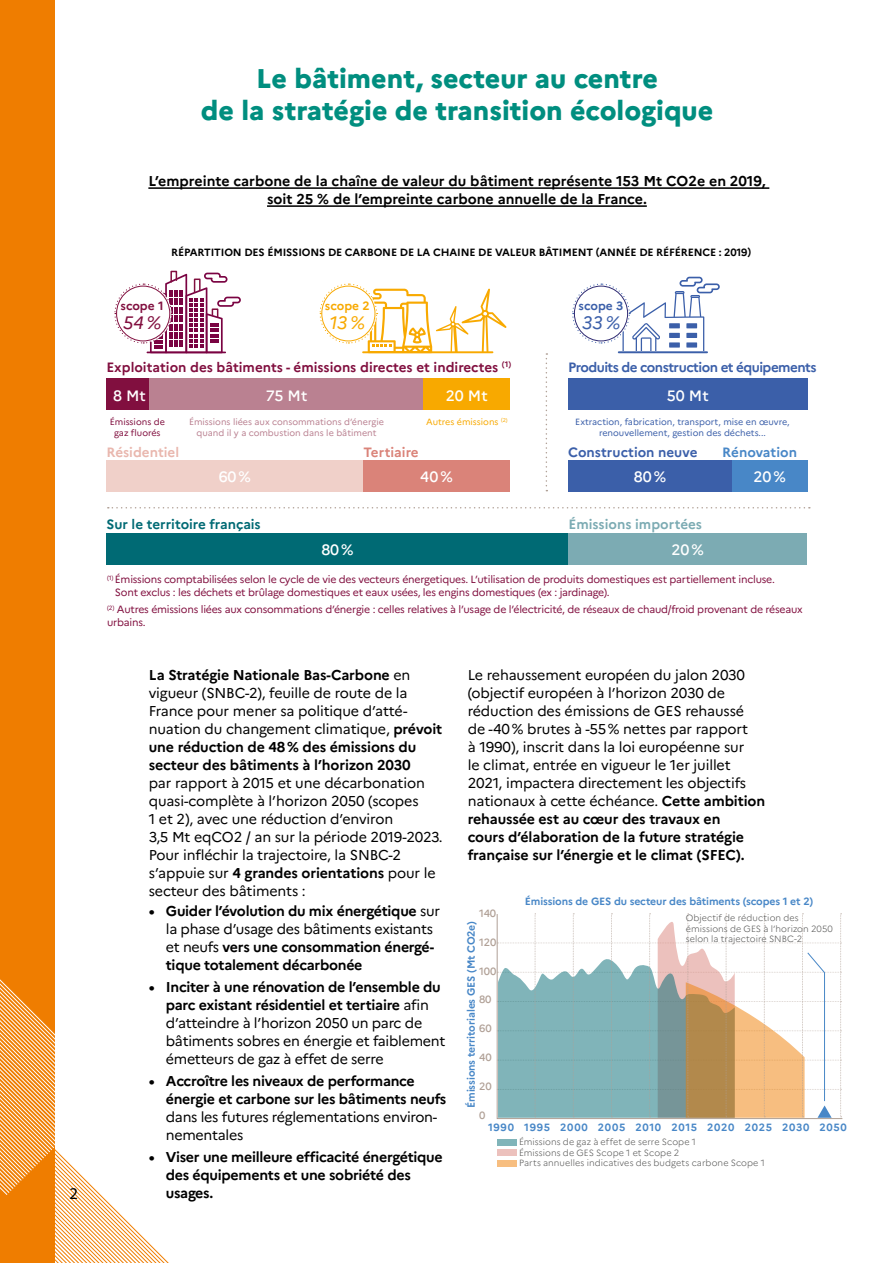
<style>
.page{position:relative;width:893px;height:1263px;background:#fff}
.page>*{position:absolute;margin:0;border:0;box-sizing:border-box;transform-origin:0 0}
.t1{font:800 27px/31.5px "Marianne";color:#008e7f;text-align:center}
.t2{font:italic 18px "Marianne";color:#810f3f}
.t3{font:italic 18px "Marianne";color:#3b5fa9}
.t4{font:italic 18px "Marianne";color:#f8a900}
.t5{font:16.5px "Myriad Pro";color:#000}
.t6{font:500 15px "Marianne";color:#fff}
.t7{font:14.25px/18px "Marianne";letter-spacing:-.01em;color:#000}
.t8{font:700 14.25px/18px "Marianne";letter-spacing:-.02em;color:#000}
.t9{font:700 14.25px/18px "Marianne";color:#000;text-align:center}
.t10{font:700 13.5px "Marianne";color:#810f3f}
.t11{font:700 13.5px "Marianne";letter-spacing:-.04em;color:#3b5fa9}
.t12{font:700 13.5px "Marianne";color:#006a74}
.t13{font:700 13.5px "Marianne";color:#7cabb3}
.t14{font:700 13.5px "Marianne";color:#3b5fa9}
.t15{font:700 13.5px "Marianne";color:#e9b7ae}
.t16{font:700 13.5px "Marianne";color:#4887c7}
.t17{font:700 13.5px "Marianne";color:#da8379}
.t18{font:700 12px "Marianne";color:#810f3f}
.t19{font:700 12px "Marianne";color:#3b5fa9}
.t20{font:700 12px "Marianne";color:#f8a900}
.t21{font:10.5px/12.8px "Marianne";letter-spacing:-.02em;color:#810f3f}
.t22{font:700 10.5px "Marianne";letter-spacing:-.01em;color:#000}
.t23{font:700 10.5px "Marianne";letter-spacing:-.01em;color:#4887c7}
.t24{font:700 10.5px "Marianne";letter-spacing:.065em;color:#4887c7}
.t25{font:500 10.5px "Marianne";letter-spacing:-.01em;color:#b0a096}
.t26{font:300 9px/10.5px "Marianne";letter-spacing:.01em;color:#575756}
.t27{font:9px/10.4px "Marianne";color:#3b5fa9;text-align:center}
.t28{font:9px/10.4px "Marianne";color:#ba8191;text-align:center}
.t29{font:9px/10.4px "Marianne";color:#810f3f;text-align:center}
.t30{font:9px "Marianne";color:#f8a900}
.s1{font-weight:400}
.s2{font-weight:700}
</style>
<div class="page">
<div style="left:0;top:0;width:54px;height:1263px;background:#ef7d00"></div>
<svg style="left:0;top:850px;width:169px;height:413px"></svg>
<div style="left:106px;top:379px;width:44px;height:31px;background:#810f3f"></div>
<div style="left:150px;top:379px;width:274px;height:31px;background:#ba8191"></div>
<div style="left:424px;top:379px;width:86px;height:31px;background:#f8a900"></div>
<div style="left:568px;top:379px;width:240px;height:31px;background:#3b5fa9"></div>
<div style="left:568px;top:460px;width:164px;height:31px;background:#3b5fa9"></div>
<div style="left:732px;top:460px;width:75px;height:31px;background:#4887c7"></div>
<div style="left:106px;top:533px;width:463px;height:31px;background:#006a74"></div>
<div style="left:569px;top:533px;width:238px;height:31px;background:#7cabb3"></div>
<div style="left:363px;top:460px;width:147px;height:31px;background:#da8379"></div>
<div style="left:106px;top:460px;width:257px;height:31px;background:#f0d0c9"></div>
<svg style="left:108px;top:507px;width:702px;height:1px"></svg>
<svg style="left:546px;top:353px;width:1px;height:138px"></svg>
<svg style="left:114px;top:270px;width:127px;height:83px"></svg>
<div style="left:116px;top:286px;width:54px;height:55px;border:1px solid #810f3f;border-radius:50%"></div>
<svg style="left:572px;top:277px;width:148px;height:77px"></svg>
<div style="left:574px;top:286px;width:54px;height:55px;border:1px solid #2e2971;border-radius:50%"></div>
<svg style="left:319px;top:283px;width:187px;height:70px"></svg>
<div style="left:322px;top:286px;width:53px;height:55px;border:1px solid #f8a900;border-radius:50%"></div>
<div style="left:497px;top:1139px;width:20px;height:6px;background:#80b4b9"></div>
<div style="left:497px;top:1149px;width:20px;height:7px;background:#ecc1bd"></div>
<div style="left:497px;top:1160px;width:20px;height:6px;background:#f7be80"></div>
<svg style="left:497px;top:913px;width:345px;height:205px"></svg>
<hr style="left:148px;top:187px;width:621px;height:2px;background:#000">
<hr style="left:267px;top:205px;width:380px;height:2px;background:#000">
<p class="t5" style="left:70px;top:1183px;width:10px">2</p>
<h1 class="t1" style="left:201px;top:61px;width:514px">Le bâtiment, secteur au centre<br>de la stratégie de transition écologique</h1>
<p class="t9" style="left:148px;top:171px;width:619px">L’empreinte carbone de la chaîne de valeur du bâtiment représente 153 Mt CO2e en 2019, soit 25 % de l’empreinte carbone annuelle de la France.</p>
<p class="t22" style="left:171px;top:244px;width:581px">RÉPARTITION DES ÉMISSIONS DE CARBONE DE LA CHAINE DE VALEUR BÂTIMENT (ANNÉE DE RÉFÉRENCE : 2019)</p>
<p class="t18" style="left:121px;top:296px;width:45px">scope 1</p>
<p class="t2" style="left:123px;top:309px;width:40px">54 %</p>
<p class="t20" style="left:325px;top:296px;width:46px">scope 2</p>
<p class="t4" style="left:330px;top:309px;width:37px">13 %</p>
<p class="t19" style="left:579px;top:296px;width:46px">scope 3</p>
<p class="t3" style="left:582px;top:309px;width:40px">33 %</p>
<p class="t10" style="left:106px;top:357px;width:406px">Exploitation des bâtiments - émissions directes et indirectes <sup>(1)</sup></p>
<p class="t6" style="left:113px;top:384px;width:34px">8 Mt</p>
<p class="t6" style="left:266px;top:384px;width:43px">75 Mt</p>
<p class="t6" style="left:446px;top:384px;width:43px">20 Mt</p>
<p class="t11" style="left:568px;top:357px;width:250px">Produits de construction et équipements</p>
<p class="t6" style="left:667px;top:384px;width:43px">50 Mt</p>
<p class="t29" style="left:110px;top:416px;width:57px">Émissions de gaz fluorés</p>
<p class="t28" style="left:189px;top:416px;width:196px">Émissions liées aux consommations d’énergie quand il y a combustion dans le bâtiment</p>
<p class="t30" style="left:426px;top:415px;width:83px">Autres émissions <sup>(2)</sup></p>
<p class="t27" style="left:575px;top:416px;width:216px">Extraction, fabrication, transport, mise en œuvre, renouvellement, gestion des déchets...</p>
<p class="t15" style="left:106px;top:442px;width:74px">Résidentiel</p>
<p class="t17" style="left:363px;top:442px;width:57px">Tertiaire</p>
<p class="t14" style="left:568px;top:442px;width:131px">Construction neuve</p>
<p class="t16" style="left:722px;top:442px;width:76px">Rénovation</p>
<p class="t6" style="left:219px;top:465px;width:34px">60 %</p>
<p class="t6" style="left:420px;top:465px;width:34px">40 %</p>
<p class="t6" style="left:634px;top:465px;width:34px">80 %</p>
<p class="t6" style="left:753px;top:465px;width:34px">20 %</p>
<p class="t12" style="left:106px;top:514px;width:156px">Sur le territoire français</p>
<p class="t13" style="left:569px;top:514px;width:135px">Émissions importées</p>
<p class="t6" style="left:321px;top:538px;width:34px">80 %</p>
<p class="t6" style="left:672px;top:538px;width:34px">20 %</p>
<p class="t21" style="left:115px;top:572px;width:661px;text-indent:-8px"><sup>(1)</sup> Émissions comptabilisées selon le cycle de vie des vecteurs énergetiques. L’utilisation de produits domestiques est partiellement incluse.<br>Sont exclus : les déchets et brûlage domestiques et eaux usées, les engins domestiques (ex : jardinage).</p>
<p class="t21" style="left:107px;top:602px;width:697px"><sup>(2)</sup> Autres émissions liées aux consommations d’énergie : celles relatives à l’usage de l’électricité, de réseaux de chaud/froid provenant de réseaux urbains.</p>
<p class="t8" style="left:149px;top:664px;width:295px">La Stratégie Nationale Bas-Carbone <span class="s1">en vigueur (SNBC-2), feuille de route de la France pour mener sa politique d’atté&shy;nuation du changement climatique,</span> prévoit une réduction de 48 % des émissions du secteur des bâtiments à l’horizon 2030</p>
<p class="t7" style="left:149px;top:772px;width:295px">par rapport à 2015 et une décarbonation quasi-complète à l’horizon 2050 (scopes<br>1 et 2), avec une réduction d’environ<br>3,5 Mt eqCO2 / an sur la période 2019-2023.<br>Pour infléchir la trajectoire, la SNBC-2 s’appuie sur <span class="s2">4 grandes orientations</span> pour le secteur des bâtiments :</p>
<p class="t8" style="left:166px;top:900px;width:276px;text-indent:-17px">• Guider l’évolution du mix énergétique <span class="s1">sur la phase d’usage des bâtiments existants et neufs</span> vers une consommation énergé&shy;tique totalement décarbonée</p>
<p class="t7" style="left:166px;top:977px;width:281px;text-indent:-17px"><span class="s2">• Inciter à une rénovation de l’ensemble du parc existant résidentiel et tertiaire</span> afin d’atteindre à l’horizon 2050 un parc de bâtiments sobres en énergie et faiblement émetteurs de gaz à effet de serre</p>
<p class="t8" style="left:166px;top:1071px;width:282px;text-indent:-17px">• Accroître les niveaux de performance énergie et carbone sur les bâtiments neufs</p>
<p class="t7" style="left:166px;top:1107px;width:273px">dans les futures réglementations environ&shy;nementales</p>
<p class="t8" style="left:166px;top:1147px;width:278px;text-indent:-17px">• Viser une meilleure efficacité énergétique des équipements et une sobriété des usages.</p>
<p class="t7" style="left:468px;top:664px;width:299px">Le rehaussement européen du jalon 2030 (objectif européen à l’horizon 2030 de réduction des émissions de GES rehaussé<br>de -40 % brutes à -55 % nettes par rapport<br>à 1990), inscrit dans la loi européenne sur<br>le climat, entrée en vigueur le 1er juillet 2021, impactera directement les objectifs nationaux à cette échéance. <span class="s2">Cette ambition rehaussée est au cœur des travaux en<br>cours d’élaboration de la future stratégie française sur l’énergie et le climat (SFEC).</span></p>
<p class="t25" style="left:479px;top:905px;width:19px">140</p>
<p class="t25" style="left:479px;top:934px;width:19px">120</p>
<p class="t25" style="left:479px;top:963px;width:19px">100</p>
<p class="t25" style="left:479px;top:991px;width:14px">80</p>
<p class="t25" style="left:479px;top:1020px;width:14px">60</p>
<p class="t25" style="left:479px;top:1049px;width:14px">40</p>
<p class="t25" style="left:479px;top:1078px;width:14px">20</p>
<p class="t25" style="left:479px;top:1107px;width:8px">0</p>
<p class="t23" style="left:463px;top:1108px;width:188px;rotate:-90deg">Émissions territoriales GES (Mt CO2e)</p>
<p class="t23" style="left:525px;top:893px;width:290px">Émissions de GES du secteur des bâtiments (scopes 1 et 2)</p>
<p class="t26" style="left:686px;top:912px;width:149px">Objectif de réduction des émissions de GES à l’horizon 2050 selon la trajectoire SNBC-2</p>
<p class="t24" style="left:488px;top:1119px;width:360px">1990 1995 2000 2005 2010 2015 2020 2025 2030 2050</p>
<p class="t26" style="left:519px;top:1136px;width:247px">Émissions de gaz à effet de serre Scope 1<br>Émissions de GES Scope 1 et Scope 2<br>Parts annuelles indicatives des budgets carbone Scope 1</p>
</div>
